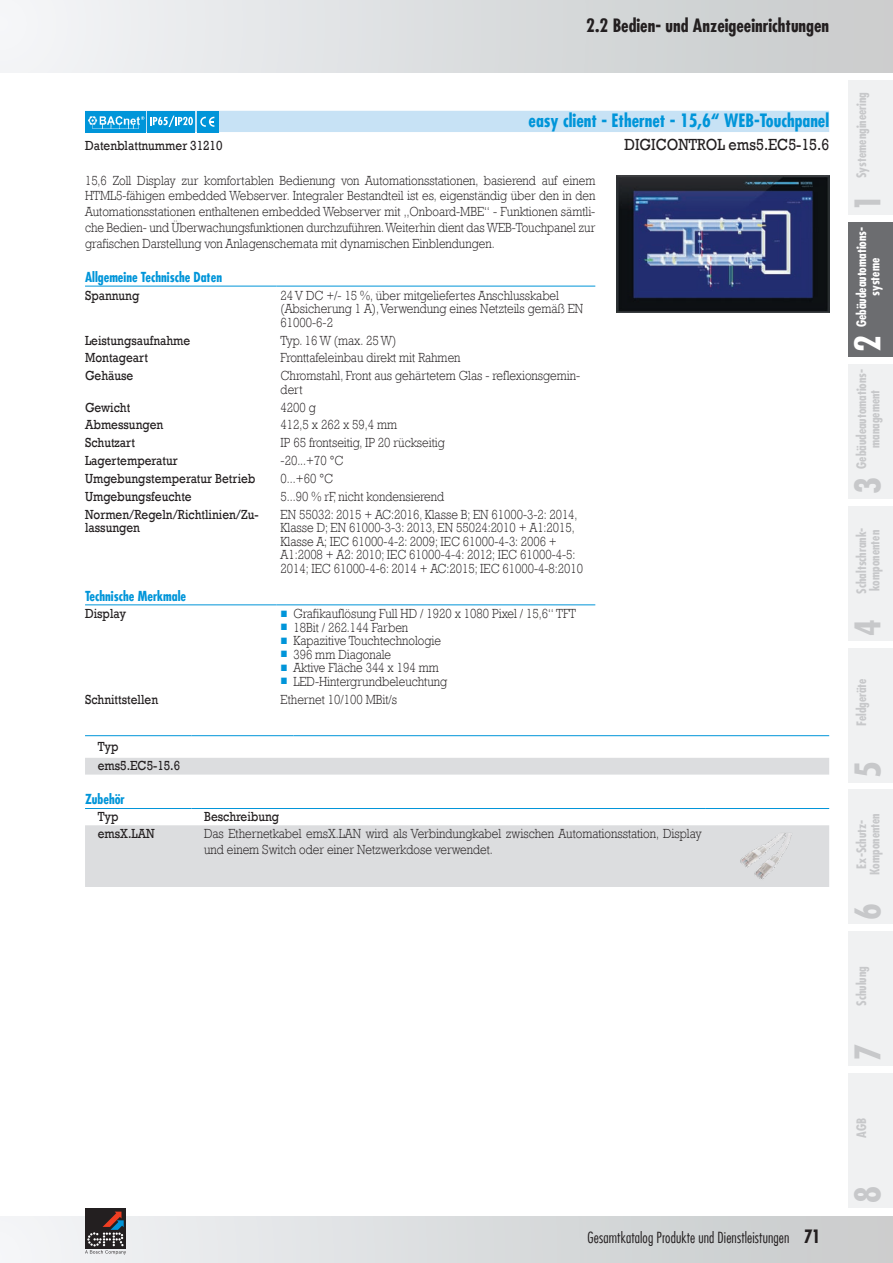
<style>
.page{position:relative;width:893px;height:1263px;background:#fff}
.page>*{position:absolute;margin:0;border:0;box-sizing:border-box;transform-origin:0 0}
.t1{font:700 condensed 34.5px "Futura LT";color:#c7c8ca}
.t2{font:700 condensed 34.5px "Futura LT";color:#fff}
.Zeile_1{font:700 condensed 18px "Futura LT";color:#0095d9}
.Kapitelhead_1{font:700 condensed 18px "Futura LT";color:#231f20}
.Zeile_2_bis_n{font:16.5px "Rockwell WGL";color:#231f20;scale:.88 1}
.t3{font:300 condensed 15px "Futura LT";letter-spacing:.01em;color:#231f20}
.Produktbeschreibung{font:300 13.5px/15.8px "Rockwell WGL";color:#231f20;text-align:justify;scale:.88 1}
.Wert{font:300 13.5px/13.5px "Rockwell WGL";color:#231f20;scale:.88 1}
.Label{font:13.5px/13.5px "Rockwell WGL";color:#231f20;scale:.88 1}
.ClassGroup{font:700 condensed 13.5px "Futura LT";color:#0095d9}
.Datenblattnummer{font:13.5px "Rockwell WGL";color:#231f20;scale:.88 1}
.Typ{font:13.5px "Rockwell WGL";color:#231f20;scale:.88 1}
.t4{font:700 condensed 12.75px/13.5px "Futura LT";color:#c7c8ca;text-align:center}
.t5{font:700 condensed 12.75px/13.5px "Futura LT";color:#fff;text-align:center}
.s1{color:#0095d9}
.s2{font-weight:700;font-size:18px}
</style>
<div class="page">
<div style="left:0;top:1216px;width:893px;height:47px;background:linear-gradient(to right,#f2f4f6,#c7caca)"></div>
<div style="left:0;top:0;width:893px;height:72px;background:linear-gradient(to right,#f3f4f7,#c7caca)"></div>
<div style="left:848px;top:81px;width:45px;height:134px;background:#f0f1f2"></div>
<div style="left:848px;top:364px;width:45px;height:135px;background:#f0f1f2"></div>
<div style="left:848px;top:506px;width:45px;height:134px;background:#f0f1f2"></div>
<div style="left:848px;top:648px;width:45px;height:134px;background:#f0f1f2"></div>
<div style="left:848px;top:790px;width:45px;height:134px;background:#f0f1f2"></div>
<div style="left:848px;top:1073px;width:45px;height:135px;background:#f0f1f2"></div>
<div style="left:848px;top:931px;width:45px;height:135px;background:#f0f1f2"></div>
<div style="left:85px;top:1208px;width:41px;height:41px;background:#231f20"></div>
<svg style="left:85px;top:1211px;width:41px;height:43px"></svg>
<div style="left:848px;top:223px;width:45px;height:134px;background:#6c6d70"></div>
<hr style="left:85px;top:286px;width:191px;height:1px;background:#0095d9">
<hr style="left:276px;top:286px;width:319px;height:1px;background:#0095d9">
<hr style="left:85px;top:604px;width:191px;height:1px;background:#0095d9">
<hr style="left:276px;top:604px;width:319px;height:1px;background:#0095d9">
<div style="left:85px;top:111px;width:744px;height:21px;background:#c7e2f5"></div>
<div style="left:85px;top:758px;width:744px;height:17px;background:#dcdddf"></div>
<hr style="left:85px;top:735px;width:106px;height:1px;background:#0095d9">
<hr style="left:191px;top:735px;width:102px;height:1px;background:#0095d9">
<hr style="left:293px;top:735px;width:536px;height:1px;background:#0095d9">
<div style="left:85px;top:825px;width:744px;height:62px;background:#dcdddf"></div>
<hr style="left:85px;top:808px;width:106px;height:1px;background:#0095d9">
<hr style="left:191px;top:808px;width:515px;height:1px;background:#0095d9">
<hr style="left:706px;top:808px;width:123px;height:1px;background:#0095d9">
<img style="left:740px;top:828px;width:55px;height:56px">
<div style="left:85px;top:111px;width:61px;height:21px;background:#0095d9"></div>
<img style="left:88px;top:117px;width:56px;height:12px">
<div style="left:148px;top:111px;width:47px;height:21px;background:#0095d9"></div>
<svg style="left:150px;top:116px;width:43px;height:11px"></svg>
<div style="left:197px;top:111px;width:22px;height:21px;background:#0095d9"></div>
<svg style="left:200px;top:117px;width:14px;height:10px"></svg>
<img style="left:617px;top:175px;width:212px;height:137px">
<p class="Kapitelhead_1" style="left:586px;top:14px;width:244px">2.2 Bedien- und Anzeigeeinrichtungen</p>
<p class="Zeile_1" style="left:529px;top:110px;width:302px">easy client - Ethernet - 15,6“ WEB-Touchpanel</p>
<p class="Datenblattnummer" style="left:85px;top:135px;width:158px">Datenblattnummer 31210</p>
<p class="Zeile_2_bis_n" style="left:624px;top:132px;width:234px">DIGICONTROL ems5.EC5-15.6</p>
<p class="Produktbeschreibung" style="left:85px;top:172px;width:581px">15,6 Zoll Display zur komfortablen Bedienung von Automationsstationen, basierend auf einem HTML5-fähigen embedded Webserver. Integraler Bestandteil ist es, eigenständig über den in den Automationsstationen enthaltenen embedded Webserver mit „Onboard-MBE“ - Funktionen sämtli&shy;che Bedien- und Überwachungsfunktionen durchzuführen. Weiterhin dient das WEB-Touchpanel zur grafischen Darstellung von Anlagenschemata mit dynamischen Einblendungen.</p>
<p class="ClassGroup" style="left:85px;top:268px;width:139px">Allgemeine Technische Daten</p>
<p class="Label" style="left:85px;top:288px;width:63px">Spannung</p>
<p class="Wert" style="left:281px;top:288px;width:345px">24 V DC +/- 15 %, über mitgeliefertes Anschlusskabel (Absicherung 1 A), Verwendung eines Netzteils gemäß EN<br>61000-6-2</p>
<p class="Label" style="left:85px;top:333px;width:121px">Leistungsaufnahme</p>
<p class="Wert" style="left:281px;top:333px;width:133px">Typ. 16 W (max. 25 W)</p>
<p class="Label" style="left:85px;top:351px;width:73px">Montageart</p>
<p class="Wert" style="left:281px;top:351px;width:206px">Fronttafeleinbau direkt mit Rahmen</p>
<p class="Label" style="left:85px;top:368px;width:56px">Gehäuse</p>
<p class="Wert" style="left:281px;top:368px;width:342px">Chromstahl, Front aus gehärtetem Glas - reflexionsgemin&shy;dert</p>
<p class="Label" style="left:85px;top:400px;width:53px">Gewicht</p>
<p class="Wert" style="left:281px;top:400px;width:42px">4200 g</p>
<p class="Label" style="left:85px;top:418px;width:90px">Abmessungen</p>
<p class="Wert" style="left:281px;top:418px;width:134px">412,5 x 262 x 59,4 mm</p>
<p class="Label" style="left:85px;top:436px;width:58px">Schutzart</p>
<p class="Wert" style="left:281px;top:435px;width:188px">IP 65 frontseitig, IP 20 rückseitig</p>
<p class="Label" style="left:85px;top:453px;width:107px">Lagertemperatur</p>
<p class="Wert" style="left:281px;top:453px;width:73px">-20...+70 °C</p>
<p class="Label" style="left:85px;top:471px;width:195px">Umgebungstemperatur Betrieb</p>
<p class="Wert" style="left:281px;top:471px;width:61px">0...+60 °C</p>
<p class="Label" style="left:85px;top:489px;width:123px">Umgebungsfeuchte</p>
<p class="Wert" style="left:281px;top:489px;width:187px">5...90 % rF, nicht kondensierend</p>
<p class="Label" style="left:85px;top:507px;width:199px">Normen/Regeln/Richtlinien/Zu&shy;lassungen</p>
<p class="Wert" style="left:281px;top:507px;width:345px">EN 55032: 2015 + AC:2016, Klasse B; EN 61000-3-2: 2014, Klasse D; EN 61000-3-3: 2013, EN 55024:2010 + A1:2015, Klasse A; IEC 61000-4-2: 2009; IEC 61000-4-3: 2006 + A1:2008 + A2: 2010; IEC 61000-4-4: 2012; IEC 61000-4-5:<br>2014; IEC 61000-4-6: 2014 + AC:2015; IEC 61000-4-8:2010</p>
<p class="ClassGroup" style="left:85px;top:587px;width:103px">Technische Merkmale</p>
<p class="Label" style="left:85px;top:607px;width:48px">Display</p>
<p class="Produktbeschreibung" style="left:281px;top:606px;width:337px"><span class="s1">■</span> Grafikauflösung Full HD / 1920 x 1080 Pixel / 15,6“ TFT</p>
<p class="Produktbeschreibung" style="left:281px;top:619px;width:146px"><span class="s1">■</span> 18Bit / 262.144 Farben</p>
<p class="Produktbeschreibung" style="left:281px;top:633px;width:184px"><span class="s1">■</span> Kapazitive Touchtechnologie</p>
<p class="Produktbeschreibung" style="left:281px;top:646px;width:127px"><span class="s1">■</span> 396 mm Diagonale</p>
<p class="Produktbeschreibung" style="left:281px;top:660px;width:181px"><span class="s1">■</span> Aktive Fläche 344 x 194 mm</p>
<p class="Produktbeschreibung" style="left:281px;top:673px;width:191px"><span class="s1">■</span> LED-Hintergrundbeleuchtung</p>
<p class="Label" style="left:85px;top:692px;width:85px">Schnittstellen</p>
<p class="Wert" style="left:281px;top:692px;width:134px">Ethernet 10/100 MBit/s</p>
<p class="Label" style="left:98px;top:740px;width:25px">Typ</p>
<p class="Typ" style="left:98px;top:756px;width:95px">ems5.EC5-15.6</p>
<p class="ClassGroup" style="left:85px;top:791px;width:41px">Zubehör</p>
<p class="Label" style="left:98px;top:809px;width:25px">Typ</p>
<p class="Label" style="left:204px;top:809px;width:87px">Beschreibung</p>
<p class="Label" style="left:98px;top:826px;width:66px">emsX.LAN</p>
<p class="Produktbeschreibung" style="left:204px;top:825px;width:567px">Das Ethernetkabel emsX.LAN wird als Verbindungkabel zwischen Automationsstation, Display und einem Switch oder einer Netzwerkdose verwendet.</p>
<p class="t3" style="left:587px;top:1229px;width:235px">Gesamtkatalog Produkte und Dienstleistungen <span class="s2">71</span></p>
<p class="t4" style="left:855px;top:178px;width:88px;rotate:-90deg">Systemengineering</p>
<h1 class="t1" style="left:846px;top:211px;width:18px;rotate:-90deg">1</h1>
<p class="t5" style="left:855px;top:327px;width:102px;rotate:-90deg">Gebäudeautomations&shy;systeme</p>
<h1 class="t2" style="left:846px;top:352px;width:18px;rotate:-90deg">2</h1>
<p class="t4" style="left:855px;top:469px;width:102px;rotate:-90deg">Gebäudeautomations&shy;management</p>
<h1 class="t1" style="left:846px;top:494px;width:18px;rotate:-90deg">3</h1>
<p class="t4" style="left:855px;top:594px;width:67px;text-align:left;rotate:-90deg">Schaltschrank&shy;komponenten</p>
<h1 class="t1" style="left:846px;top:636px;width:18px;rotate:-90deg">4</h1>
<p class="t4" style="left:855px;top:726px;width:50px;rotate:-90deg">Feldgeräte</p>
<h1 class="t1" style="left:846px;top:778px;width:18px;rotate:-90deg">5</h1>
<p class="t4" style="left:855px;top:875px;width:64px;rotate:-90deg">Ex-Schutz-<br>Komponenten</p>
<h1 class="t1" style="left:846px;top:920px;width:18px;rotate:-90deg">6</h1>
<p class="t4" style="left:855px;top:1006px;width:41px;rotate:-90deg">Schulung</p>
<h1 class="t1" style="left:846px;top:1061px;width:18px;rotate:-90deg">7</h1>
<p class="t4" style="left:855px;top:1138px;width:22px;rotate:-90deg">AGB</p>
<h1 class="t1" style="left:846px;top:1203px;width:18px;rotate:-90deg">8</h1>
</div>
